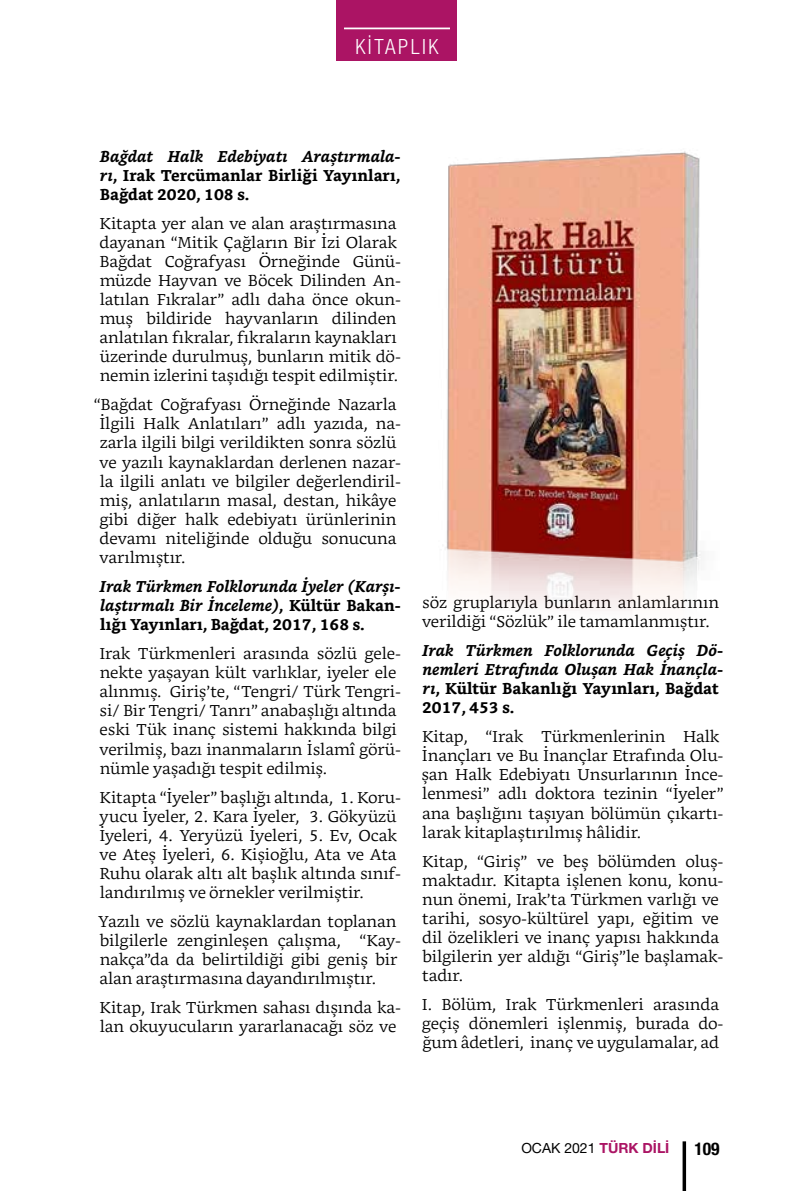
<style>
.page{position:relative;width:794px;height:1191px;background:#fff}
.page>*{position:absolute;margin:0;border:0;box-sizing:border-box;transform-origin:0 0}
.t1{font:300 condensed 21px "Helvetica Neue LT Pro";letter-spacing:.12em;color:#fff}
.t2{font:700 condensed 17.5px "Helvetica Neue LT Pro";color:#000}
.t3{font:300 15.75px/19.1px "Bookerly";color:#000}
.t4{font:italic 700 15.75px/19.1px "Bookerly";color:#000;text-align:justify}
.t5{font:700 15.75px/19.1px "Bookerly";color:#000;text-align:justify}
.t6{font:14px "Helvetica Neue LT Pro";color:#000}
.s1{font-style:italic}
.s2{font-style:normal}
.s3{font-weight:700;color:#ab1464}
</style>
<div class="page">
<div style="left:337px;top:0;width:120px;height:61px;background:#ab1464"></div>
<hr style="left:344px;top:28px;width:106px;height:1px;background:#fff">
<svg style="left:682px;top:1141px;width:4px;height:50px"></svg>
<img style="left:446px;top:151px;width:256px;height:460px">
<h1 class="t1" style="left:355px;top:34px;width:85px">KİTAPLIK</h1>
<p class="t5" style="left:100px;top:146px;width:302px"><span class="s1">Bağdat Halk Edebiyatı Araştırmala&shy;rı</span>, Irak Tercümanlar Birliği Yayınları, Bağdat 2020, 108 s.</p>
<p class="t3" style="left:99px;top:214px;width:303px">Kitapta yer alan ve alan araştırmasına dayanan “Mitik Çağların Bir İzi Olarak Bağdat Coğrafyası Örneğinde Günü&shy;müzde Hayvan ve Böcek Dilinden An&shy;latılan Fıkralar” adlı daha önce okun&shy;muş bildiride hayvanların dilinden anlatılan fıkralar, fıkraların kaynakları üzerinde durulmuş, bunların mitik dö&shy;nemin izlerini taşıdığı tespit edilmiştir.</p>
<p class="t3" style="left:99px;top:395px;width:303px;text-indent:-6px">“Bağdat Coğrafyası Örneğinde Nazarla İlgili Halk Anlatıları” adlı yazıda, na&shy;zarla ilgili bilgi verildikten sonra sözlü ve yazılı kaynaklardan derlenen nazar&shy;la ilgili anlatı ve bilgiler değerlendiril&shy;miş, anlatıların masal, destan, hikâye gibi diğer halk edebiyatı ürünlerinin devamı niteliğinde olduğu sonucuna varılmıştır.</p>
<p class="t4" style="left:100px;top:577px;width:302px">Irak Türkmen Folklorunda İyeler (Karşı&shy;laştırmalı Bir İnceleme)<span class="s2">, Kültür Bakan&shy;lığı Yayınları, Bağdat, 2017, 168 s.</span></p>
<p class="t3" style="left:99px;top:644px;width:303px">Irak Türkmenleri arasında sözlü gele&shy;nekte yaşayan kült varlıklar, iyeler ele alınmış. Giriş’te, “Tengri/ Türk Tengri&shy;si/ Bir Tengri/ Tanrı” anabaşlığı altında eski Tük inanç sistemi hakkında bilgi verilmiş, bazı inanmaların İslamî görü&shy;nümle yaşadığı tespit edilmiş.</p>
<p class="t3" style="left:99px;top:787px;width:303px">Kitapta “İyeler” başlığı altında, 1. Koru&shy;yucu İyeler, 2. Kara İyeler, 3. Gökyüzü İyeleri, 4. Yeryüzü İyeleri, 5. Ev, Ocak ve Ateş İyeleri, 6. Kişioğlu, Ata ve Ata Ruhu olarak altı alt başlık altında sınıf&shy;landırılmış ve örnekler verilmiştir.</p>
<p class="t3" style="left:98px;top:912px;width:304px">Yazılı ve sözlü kaynaklardan toplanan bilgilerle zenginleşen çalışma, “Kay&shy;nakça”da da belirtildiği gibi geniş bir alan araştırmasına dayandırılmıştır.</p>
<p class="t3" style="left:100px;top:998px;width:303px">Kitap, Irak Türkmen sahası dışında ka&shy;lan okuyucuların yararlanacağı söz ve</p>
<p class="t3" style="left:422px;top:593px;width:299px">söz gruplarıyla bunların anlamlarının verildiği “Sözlük” ile tamamlanmıştır.</p>
<p class="t4" style="left:422px;top:641px;width:303px;text-align:left">Irak Türkmen Folklorunda Geçiş Dö&shy;nemleri Etrafında Oluşan Hak İnançla&shy;rı<span class="s2">, Kültür Bakanlığı Yayınları, Bağdat<br>2017, 453 s.</span></p>
<p class="t3" style="left:421px;top:727px;width:303px">Kitap, “Irak Türkmenlerinin Halk İnançları ve Bu İnançlar Etrafında Olu&shy;şan Halk Edebiyatı Unsurlarının İnce&shy;lenmesi” adlı doktora tezinin “İyeler” ana başlığını taşıyan bölümün çıkartı&shy;larak kitaplaştırılmış hâlidir.</p>
<p class="t3" style="left:422px;top:851px;width:303px">Kitap, “Giriş” ve beş bölümden oluş&shy;maktadır. Kitapta işlenen konu, konu&shy;nun önemi, Irak’ta Türkmen varlığı ve tarihi, sosyo-kültürel yapı, eğitim ve dil özelikleri ve inanç yapısı hakkında bilgilerin yer aldığı “Giriş”le başlamak&shy;tadır.</p>
<p class="t3" style="left:422px;top:995px;width:303px">I. Bölüm, Irak Türkmenleri arasında geçiş dönemleri işlenmiş, burada do&shy;ğum âdetleri, inanç ve uygulamalar, ad</p>
<p class="t6" style="left:521px;top:1139px;width:150px">OCAK 2021 <span class="s3">TÜRK DİLİ</span></p>
<p class="t2" style="left:694px;top:1138px;width:27px">109</p>
</div>
